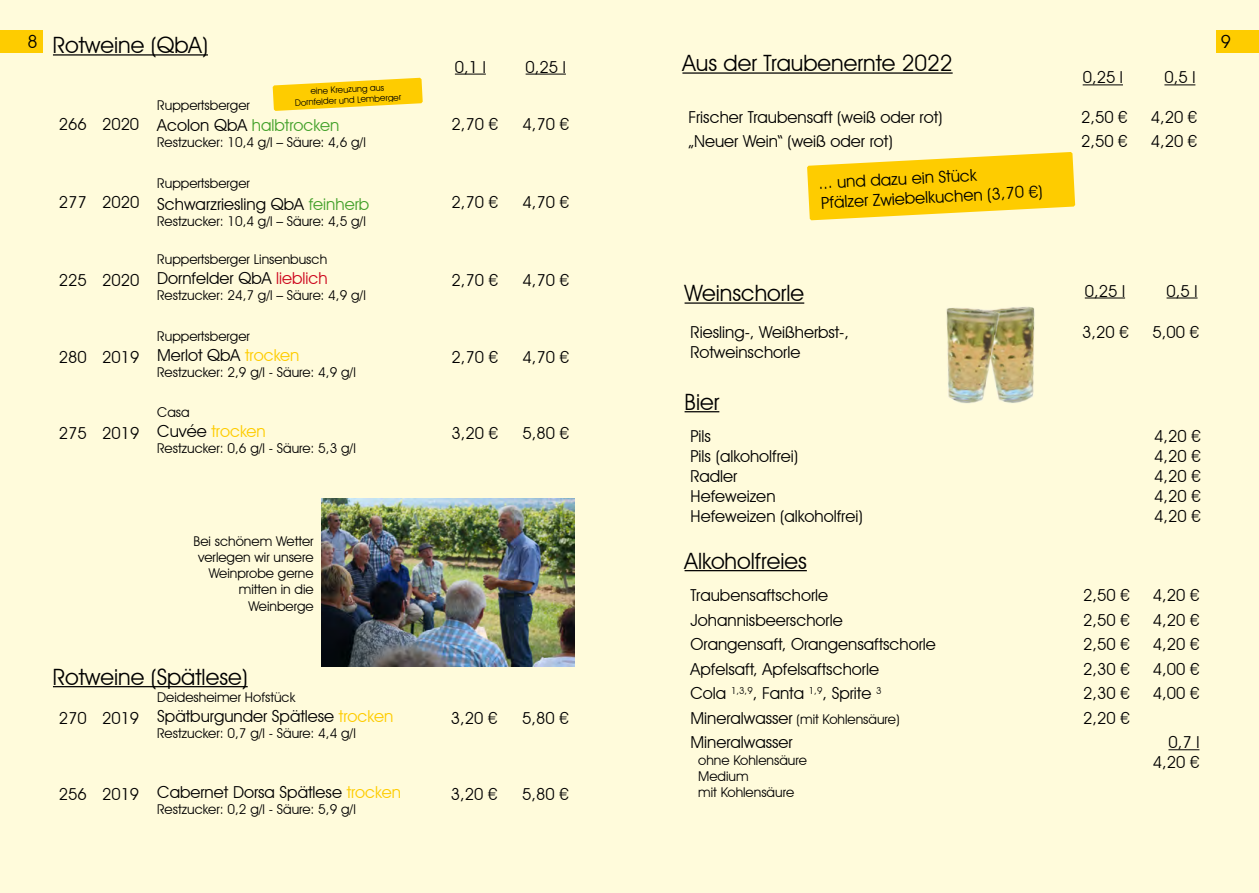
<style>
.page{position:relative;width:1259px;height:893px;background:#fff}
.page>*{position:absolute;margin:0;border:0;box-sizing:border-box;transform-origin:0 0}
.t1{font:22.5px "Avant Garde IT Cby BT";color:#000}
.t2{font:18px "Avant Garde IT Cby BT";color:#000}
.t3{font:16.5px/19.8px "Avant Garde IT Cby BT";color:#000}
.t4{font:16.5px "Avant Garde IT Cby BT";color:#44a12b}
.t5{font:16.5px "Avant Garde IT Cby BT";color:#fecc00}
.t6{font:13.5px/16.2px "Avant Garde IT Cby BT";color:#000}
.t7{font:9px/10.8px "Avant Garde IT Cby BT";color:#000;text-align:center}
.s1{color:#000}
.s2{color:#44a12b}
.s3{color:#cd071e}
.s4{color:#fecc00}
.s5{font-size:16.5px}
</style>
<div class="page">
<div style="left:610px;top:0;width:649px;height:893px;background:#fffbdb"></div>
<div style="left:1216px;top:30px;width:43px;height:23px;background:#fecc00"></div>
<div style="left:0;top:0;width:651px;height:893px;background:#fffbdb"></div>
<div style="left:0;top:30px;width:42px;height:23px;background:#fecc00"></div>
<hr style="left:53px;top:54px;width:155px;height:2px;background:#000">
<hr style="left:525px;top:74px;width:41px;height:1px;background:#000">
<hr style="left:455px;top:74px;width:31px;height:1px;background:#000">
<svg style="left:272px;top:77px;width:151px;height:34px"></svg>
<hr style="left:53px;top:686px;width:195px;height:1px;background:#000">
<hr style="left:1164px;top:84px;width:31px;height:1px;background:#000">
<hr style="left:1082px;top:84px;width:41px;height:1px;background:#000">
<hr style="left:682px;top:72px;width:270px;height:2px;background:#000">
<hr style="left:684px;top:302px;width:120px;height:2px;background:#000">
<hr style="left:1166px;top:298px;width:31px;height:1px;background:#000">
<hr style="left:1084px;top:298px;width:41px;height:1px;background:#000">
<hr style="left:684px;top:411px;width:35px;height:1px;background:#000">
<img style="left:946px;top:307px;width:89px;height:96px">
<hr style="left:1168px;top:749px;width:31px;height:1px;background:#000">
<hr style="left:684px;top:570px;width:123px;height:1px;background:#000">
<svg style="left:807px;top:152px;width:269px;height:69px"></svg>
<img style="left:322px;top:498px;width:252px;height:168px">
<p class="t2" style="left:28px;top:31px;width:12px">8</p>
<p class="t2" style="left:1220px;top:31px;width:12px">9</p>
<h1 class="t1" style="left:53px;top:31px;width:156px">Rotweine (QbA)</h1>
<h1 class="t1" style="left:682px;top:49px;width:272px">Aus der Traubenernte 2022</h1>
<p class="t3" style="left:455px;top:57px;width:32px">0,1 l</p>
<p class="t3" style="left:525px;top:57px;width:42px">0,25 l</p>
<p class="t3" style="left:1082px;top:68px;width:42px">0,25 l</p>
<p class="t3" style="left:1164px;top:68px;width:32px">0,5 l</p>
<p class="t7" style="left:294px;top:86px;width:108px;rotate:-3deg">eine Kreuzung aus<br>Dornfelder und Lemberger</p>
<p class="t6" style="left:157px;top:97px;width:94px">Ruppertsberger</p>
<p class="t4" style="left:157px;top:115px;width:183px"><span class="s1">Acolon QbA</span> halbtrocken</p>
<p class="t6" style="left:157px;top:134px;width:210px">Restzucker: 10,4 g/l – Säure: 4,6 g/l</p>
<p class="t3" style="left:688px;top:107px;width:256px">Frischer Traubensaft (weiß oder rot)</p>
<p class="t3" style="left:1081px;top:107px;width:48px">2,50 €</p>
<p class="t3" style="left:1150px;top:107px;width:48px">4,20 €</p>
<p class="t3" style="left:688px;top:132px;width:206px">„Neuer Wein“ (weiß oder rot)</p>
<p class="t3" style="left:1081px;top:132px;width:48px">2,50 €</p>
<p class="t3" style="left:1150px;top:132px;width:48px">4,20 €</p>
<p class="t3" style="left:59px;top:114px;width:82px">266 2020</p>
<p class="t3" style="left:451px;top:114px;width:48px">2,70 €</p>
<p class="t3" style="left:522px;top:114px;width:48px">4,70 €</p>
<p class="t3" style="left:59px;top:192px;width:82px">277 2020</p>
<p class="t3" style="left:59px;top:271px;width:82px">225 2020</p>
<p class="t3" style="left:59px;top:347px;width:82px">280 2019</p>
<p class="t3" style="left:59px;top:423px;width:82px">275 2019</p>
<p class="t6" style="left:157px;top:175px;width:94px">Ruppertsberger</p>
<p class="t3" style="left:157px;top:194px;width:213px">Schwarzriesling QbA <span class="s2">feinherb</span></p>
<p class="t6" style="left:157px;top:213px;width:210px">Restzucker: 10,4 g/l – Säure: 4,5 g/l</p>
<p class="t6" style="left:157px;top:251px;width:171px">Ruppertsberger Linsenbusch</p>
<p class="t3" style="left:157px;top:268px;width:172px">Dornfelder QbA <span class="s3">lieblich</span></p>
<p class="t6" style="left:157px;top:287px;width:210px">Restzucker: 24,7 g/l – Säure: 4,9 g/l</p>
<p class="t6" style="left:157px;top:328px;width:94px">Ruppertsberger</p>
<p class="t3" style="left:157px;top:345px;width:144px">Merlot QbA <span class="s4">trocken</span></p>
<p class="t6" style="left:157px;top:364px;width:200px">Restzucker: 2,9 g/l - Säure: 4,9 g/l</p>
<p class="t6" style="left:157px;top:404px;width:34px">Casa</p>
<p class="t5" style="left:157px;top:421px;width:110px"><span class="s1">Cuvée</span> trocken</p>
<p class="t6" style="left:157px;top:440px;width:200px">Restzucker: 0,6 g/l - Säure: 5,3 g/l</p>
<p class="t6" style="left:193px;top:533px;width:122px;text-align:right">Bei schönem Wetter verlegen wir unsere<br>Weinprobe gerne mitten in die<br>Weinberge</p>
<h1 class="t1" style="left:53px;top:663px;width:196px">Rotweine (Spätlese)</h1>
<p class="t3" style="left:59px;top:708px;width:82px">270 2019</p>
<p class="t6" style="left:157px;top:689px;width:140px">Deidesheimer Hofstück</p>
<p class="t3" style="left:157px;top:706px;width:237px">Spätburgunder Spätlese <span class="s4">trocken</span></p>
<p class="t6" style="left:157px;top:725px;width:200px">Restzucker: 0,7 g/l - Säure: 4,4 g/l</p>
<p class="t3" style="left:59px;top:782px;width:344px">256 2019 Cabernet Dorsa Spätlese <span class="s4">trocken</span></p>
<p class="t6" style="left:157px;top:801px;width:200px">Restzucker: 0,2 g/l - Säure: 5,9 g/l</p>
<p class="t3" style="left:451px;top:192px;width:48px">2,70 €</p>
<p class="t3" style="left:522px;top:192px;width:48px">4,70 €</p>
<p class="t3" style="left:451px;top:271px;width:48px">2,70 €</p>
<p class="t3" style="left:522px;top:271px;width:48px">4,70 €</p>
<p class="t3" style="left:451px;top:347px;width:48px">2,70 €</p>
<p class="t3" style="left:522px;top:347px;width:48px">4,70 €</p>
<p class="t3" style="left:451px;top:423px;width:48px">3,20 €</p>
<p class="t3" style="left:522px;top:423px;width:48px">5,80 €</p>
<p class="t3" style="left:451px;top:708px;width:48px">3,20 €</p>
<p class="t3" style="left:522px;top:708px;width:48px">5,80 €</p>
<p class="t3" style="left:451px;top:784px;width:48px">3,20 €</p>
<p class="t3" style="left:522px;top:784px;width:48px">5,80 €</p>
<p class="t3" style="left:818px;top:173px;width:225px;rotate:-3deg">... und dazu ein Stück<br>Pfälzer Zwiebelkuchen (3,70 €)</p>
<h1 class="t1" style="left:684px;top:279px;width:121px">Weinschorle</h1>
<p class="t3" style="left:1084px;top:281px;width:42px">0,25 l</p>
<p class="t3" style="left:1166px;top:281px;width:32px">0,5 l</p>
<p class="t3" style="left:690px;top:322px;width:160px">Riesling-, Weißherbst-,<br>Rotweinschorle</p>
<p class="t3" style="left:1082px;top:322px;width:48px">3,20 €</p>
<p class="t3" style="left:1152px;top:322px;width:48px">5,00 €</p>
<h1 class="t1" style="left:684px;top:388px;width:36px">Bier</h1>
<p class="t3" style="left:690px;top:426px;width:174px">Pils<br>Pils (alkoholfrei)<br>Radler<br>Hefeweizen<br>Hefeweizen (alkoholfrei)</p>
<p class="t3" style="left:1154px;top:426px;width:48px;text-align:justify">4,20 € 4,20 € 4,20 € 4,20 € 4,20 €</p>
<h1 class="t1" style="left:684px;top:547px;width:124px">Alkoholfreies</h1>
<p class="t3" style="left:690px;top:585px;width:139px">Traubensaftschorle</p>
<p class="t3" style="left:1083px;top:585px;width:48px">2,50 €</p>
<p class="t3" style="left:1152px;top:585px;width:48px">4,20 €</p>
<p class="t3" style="left:690px;top:610px;width:154px">Johannisbeerschorle</p>
<p class="t3" style="left:1083px;top:610px;width:48px">2,50 €</p>
<p class="t3" style="left:1152px;top:610px;width:48px">4,20 €</p>
<p class="t3" style="left:690px;top:634px;width:247px">Orangensaft, Orangensaftschorle</p>
<p class="t3" style="left:1083px;top:634px;width:48px">2,50 €</p>
<p class="t3" style="left:1152px;top:634px;width:48px">4,20 €</p>
<p class="t3" style="left:690px;top:659px;width:190px">Apfelsaft, Apfelsaftschorle</p>
<p class="t3" style="left:1083px;top:659px;width:48px">2,30 €</p>
<p class="t3" style="left:1152px;top:659px;width:48px">4,00 €</p>
<p class="t3" style="left:690px;top:683px;width:192px">Cola <sup>1,3,9</sup>, Fanta <sup>1,9</sup>, Sprite <sup>3</sup></p>
<p class="t3" style="left:1083px;top:683px;width:48px">2,30 €</p>
<p class="t3" style="left:1152px;top:683px;width:48px">4,00 €</p>
<p class="t6" style="left:690px;top:711px;width:211px"><span class="s5">Mineralwasser</span> (mit Kohlensäure)</p>
<p class="t3" style="left:1083px;top:708px;width:48px">2,20 €</p>
<p class="t3" style="left:690px;top:732px;width:104px">Mineralwasser</p>
<p class="t6" style="left:698px;top:751px;width:110px">ohne Kohlensäure<br>Medium<br>mit Kohlensäure</p>
<p class="t3" style="left:1152px;top:732px;width:48px;text-align:right">0,7 l<br>4,20 €</p>
</div>
